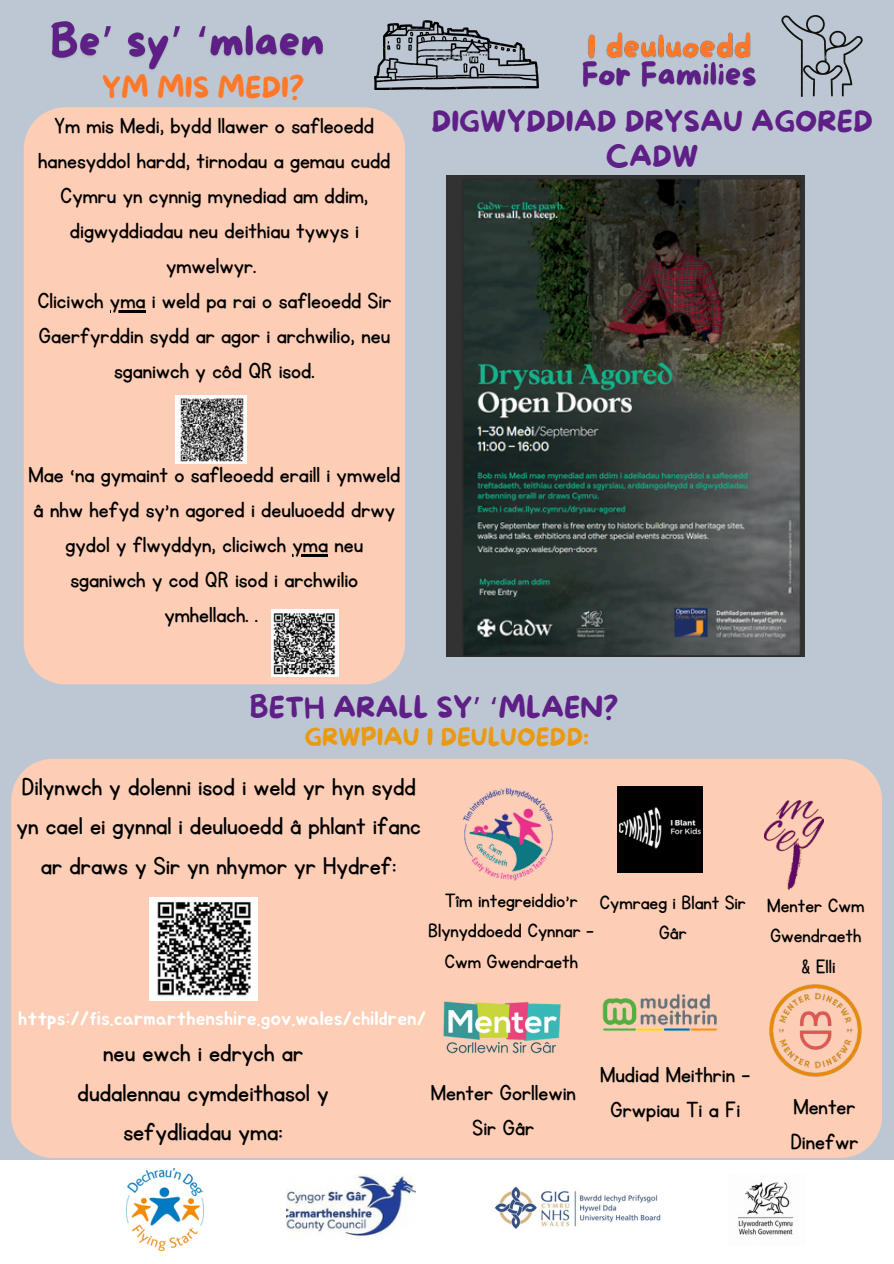
<style>
.page{position:relative;width:894px;height:1264px;background:#fff}
.page>*{position:absolute;margin:0;border:0;box-sizing:border-box;transform-origin:0 0}
.t1{font:28.5px/39.3px "KG Primary Penmanship";color:#000;text-align:center}
.t2{font:28.5px/34.8px "More Sugar";color:#5e1f86;text-align:center}
.t3{font:28.5px "More Sugar";color:#ff7828}
.t4{font:25.5px/34.8px "KG Primary Penmanship";color:#000;text-align:center}
.t5{font:24px "More Sugar";color:#ea9a12}
.t6{font:22.5px/30.3px "KG Primary Penmanship";color:#000;text-align:center}
.t7{font:19.5px "Jua";color:#fff}
.s1{font-family:"Noto Sans Gurmukhi"}
</style>
<div class="page">
<div style="left:0;top:0;width:893px;height:1263px;background:#bdc7d4"></div>
<div style="left:24px;top:107px;width:381px;height:577px;background:#fdcdb5"></div>
<hr style="left:110px;top:310px;width:35px;height:2px;background:#000">
<hr style="left:292px;top:554px;width:36px;height:2px;background:#000">
<img style="left:374px;top:21px;width:164px;height:69px">
<img style="left:781px;top:15px;width:81px;height:81px">
<div style="left:11px;top:758px;width:870px;height:399px;background:#fdcdb5"></div>
<img style="left:431px;top:1000px;width:139px;height:54px">
<img style="left:766px;top:981px;width:98px;height:98px">
<img style="left:764px;top:800px;width:59px;height:89px">
<img style="left:617px;top:786px;width:85px;height:86px">
<img style="left:462px;top:786px;width:93px;height:94px">
<img style="left:586px;top:941px;width:147px;height:146px">
<img style="left:149px;top:897px;width:108px;height:103px">
<img style="left:175px;top:396px;width:71px;height:67px">
<img style="left:271px;top:609px;width:67px;height:68px">
<div style="left:0;top:1160px;width:893px;height:103px;background:#fff"></div>
<img style="left:737px;top:1182px;width:57px;height:53px">
<img style="left:287px;top:1174px;width:128px;height:62px">
<img style="left:494px;top:1186px;width:167px;height:43px">
<img style="left:127px;top:1168px;width:76px;height:82px">
<img style="left:446px;top:175px;width:358px;height:482px">
<img style="left:582px;top:32px;width:174px;height:55px">
<img style="left:51px;top:21px;width:273px;height:49px">
<p class="t3" style="left:102px;top:72px;width:204px">YM MIS MEDI?</p>
<p class="t4" style="left:37px;top:109px;width:355px">Ym mis Medi, bydd llawer o safleoedd hanesyddol hardd, tirnodau a gemau cudd<br>Cymru yn cynnig mynediad am ddim, digwyddiadau neu deithiau tywys i ymwelwyr.<br>Cliciwch yma i weld pa rai o safleoedd Sir</p>
<p class="t4" style="left:39px;top:319px;width:353px">Gaerfyrddin sydd ar agor i archwilio, neu sganiwch y côd QR isod.</p>
<p class="t2" style="left:431px;top:105px;width:443px">DIGWYDDIAD DRYSAU AGORED<br>CADW</p>
<p class="t4" style="left:29px;top:458px;width:373px">Mae ‘na gymaint o safleoedd eraill i ymweld â nhw hefyd sy'n agored i deuluoedd drwy gydol y flwyddyn, cliciwch yma neu</p>
<h3 class="t4" style="left:71px;top:563px;width:289px">sganiwch y cod QR isod i archwilio ymhellach. .</h3>
<h6 class="t2" style="left:249px;top:691px;width:370px">BETH ARALL SY<span class="s1">’ ‘</span>MLAEN?</h6>
<p class="t5" style="left:304px;top:723px;width:286px">GRWPIAU I DEULUOEDD:</p>
<h4 class="t1" style="left:17px;top:768px;width:405px">Dilynwch y dolenni isod i weld yr hyn sydd yn cael ei gynnal i deuluoedd â phlant ifanc ar draws y Sir yn nhymor yr Hydref:</h4>
<p class="t6" style="left:428px;top:886px;width:167px">Tîm integreiddio’r<br>Blynyddoedd Cynnar -<br>Cwm Gwendraeth</p>
<p class="t6" style="left:599px;top:887px;width:148px">Cymraeg i Blant Sir<br>Gâr</p>
<p class="t7" style="left:18px;top:1009px;width:409px">https://fis.carmarthenshire.gov.wales/children/</p>
<h6 class="t1" style="left:78px;top:1034px;width:252px">neu ewch i edrych ar dudalennau cymdeithasol y sefydliadau yma:</h6>
<p class="t4" style="left:431px;top:1076px;width:147px">Menter Gorllewin<br>Sir Gâr</p>
<p class="t4" style="left:600px;top:1058px;width:152px">Mudiad Meithrin -<br>Grwpiau Ti a Fi</p>
<h6 class="t6" style="left:767px;top:890px;width:99px;text-align:left">Menter Cwm<br>Gwendraeth</h6>
<p class="t6" style="left:801px;top:951px;width:35px">&amp; Elli</p>
<p class="t4" style="left:790px;top:1090px;width:70px;text-align:left">Menter<br>Dinefwr</p>
</div>
